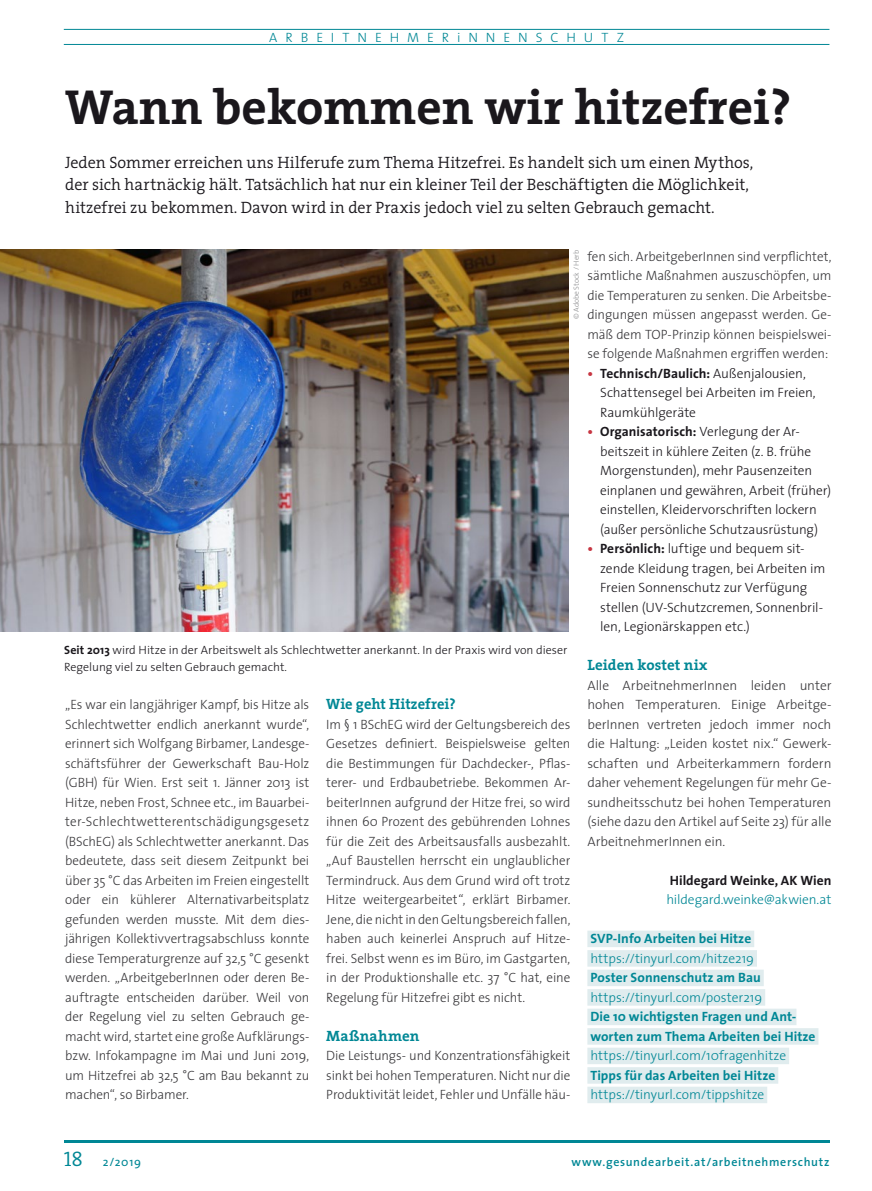
<style>
.page{position:relative;width:872px;height:1191px;background:#fff}
.page>*{position:absolute;margin:0;border:0;box-sizing:border-box;transform-origin:0 0}
.t1{font:700 49.5px "The Serif";color:#1a171c}
.t2{font:300 16.5px/22.5px "The Serif";color:#1a171c}
.t3{font:700 15px "The Serif";letter-spacing:.005em;color:#008795}
.t4{font:300 13.5px/19.5px "The Sans";letter-spacing:-.01em;color:#38373a;text-align:justify}
.t5{font:300 13.5px/19.5px "The Sans";letter-spacing:-.005em;color:#1a171c}
.t6{font:300 13.5px "The Sans";color:#008795}
.t7{font:700 13.5px/19.5px "The Sans";letter-spacing:.005em;color:#008795}
.t8{font:300 13.5px "The Sans";letter-spacing:.59em;color:#008795}
.t9{font:700 13.5px "The Sans";color:#1a171c}
.t10{font:300 12px/16.5px "The Sans";color:#1a171c}
.t11{font:600 12px "The Sans";letter-spacing:.06em;color:#008795}
.t12{font:12px "The Sans";color:#008795}
.t13{font:300 7.5px "The Sans";color:#87888a}
.s1{font-weight:700}
.s2{font-weight:700;color:#c73642}
.s3{font-family:"The Serif Semi Light Caps";font-size:21px}
</style>
<div class="page">
<hr style="left:64px;top:1140px;width:765px;height:2px;background:#008795">
<img style="left:0;top:250px;width:569px;height:381px">
<hr style="left:64px;top:29px;width:765px;height:1px;background:#008795">
<hr style="left:64px;top:44px;width:765px;height:1px;background:#008795">
<div style="left:587px;top:930px;width:167px;height:17px;background:#e0ecee"></div>
<div style="left:587px;top:950px;width:170px;height:16px;background:#e0ecee"></div>
<div style="left:587px;top:969px;width:176px;height:17px;background:#e0ecee"></div>
<div style="left:587px;top:989px;width:178px;height:16px;background:#e0ecee"></div>
<div style="left:587px;top:1008px;width:209px;height:17px;background:#e0ecee"></div>
<div style="left:587px;top:1028px;width:231px;height:16px;background:#e0ecee"></div>
<div style="left:587px;top:1047px;width:202px;height:17px;background:#e0ecee"></div>
<div style="left:587px;top:1067px;width:191px;height:16px;background:#e0ecee"></div>
<div style="left:587px;top:1086px;width:180px;height:17px;background:#e0ecee"></div>
<p class="t8" style="left:269px;top:26px;width:356px">ARBEITNEHMERiNNENSCHUTZ</p>
<h1 class="t1" style="left:65px;top:66px;width:727px">Wann bekommen wir hitzefrei?</h1>
<p class="t2" style="left:65px;top:150px;width:689px">Jeden Sommer erreichen uns Hilferufe zum Thema Hitzefrei. Es handelt sich um einen Mythos, der sich hartnäckig hält. Tatsächlich hat nur ein kleiner Teil der Beschäftigten die Möglichkeit, hitzefrei zu bekommen. Davon wird in der Praxis jedoch viel zu selten Gebrauch gemacht.</p>
<p class="t13" style="left:570px;top:319px;width:71px;rotate:-90deg">© Adobe Stock / Herb</p>
<p class="t10" style="left:64px;top:641px;width:505px"><span class="s1">Seit 2013</span> wird Hitze in der Arbeitswelt als Schlechtwetter anerkannt. In der Praxis wird von dieser<br>Regelung viel zu selten Gebrauch gemacht.</p>
<p class="t4" style="left:65px;top:694px;width:246px">„Es war ein langjähriger Kampf, bis Hitze als Schlechtwetter endlich anerkannt wurde“, erinnert sich Wolfgang Birbamer, Landesge&shy;schäftsführer der Gewerkschaft Bau-Holz (GBH) für Wien. Erst seit 1. Jänner 2013 ist Hitze, neben Frost, Schnee etc., im Bauarbei&shy;ter-Schlechtwetterentschädigungsgesetz (BSchEG) als Schlechtwetter anerkannt. Das bedeutete, dass seit diesem Zeitpunkt bei über 35 °C das Arbeiten im Freien eingestellt oder ein kühlerer Alternativarbeitsplatz gefunden werden musste. Mit dem dies&shy;jährigen Kollektivvertragsabschluss konnte diese Temperaturgrenze auf 32,5 °C gesenkt werden. „ArbeitgeberInnen oder deren Be&shy;auftragte entscheiden darüber. Weil von der Regelung viel zu selten Gebrauch ge&shy;macht wird, startet eine große Aufklärungs&shy;bzw. Infokampagne im Mai und Juni 2019, um Hitzefrei ab 32,5 °C am Bau bekannt zu machen“, so Birbamer.</p>
<p class="t3" style="left:326px;top:691px;width:131px">Wie geht Hitzefrei?</p>
<p class="t4" style="left:326px;top:714px;width:246px">Im § 1 BSchEG wird der Geltungsbereich des Gesetzes definiert. Beispielsweise gelten die Bestimmungen für Dachdecker-, Pflas&shy;terer- und Erdbaubetriebe. Bekommen Ar&shy;beiterInnen aufgrund der Hitze frei, so wird ihnen 60 Prozent des gebührenden Lohnes für die Zeit des Arbeitsausfalls ausbezahlt. „Auf Baustellen herrscht ein unglaublicher Termindruck. Aus dem Grund wird oft trotz Hitze weitergearbeitet“, erklärt Birbamer.<br>Jene, die nicht in den Geltungsbereich fallen, haben auch keinerlei Anspruch auf Hitze&shy;frei. Selbst wenn es im Büro, im Gastgarten, in der Produktionshalle etc. 37 °C hat, eine Regelung für Hitzefrei gibt es nicht.</p>
<p class="t3" style="left:326px;top:1023px;width:95px">Maßnahmen</p>
<p class="t4" style="left:326px;top:1045px;width:245px">Die Leistungs- und Konzentrationsfähigkeit sinkt bei hohen Temperaturen. Nicht nur die Produktivität leidet, Fehler und Unfälle häu-</p>
<p class="t4" style="left:587px;top:246px;width:245px">fen sich. ArbeitgeberInnen sind verpflichtet, sämtliche Maßnahmen auszuschöpfen, um die Temperaturen zu senken. Die Arbeitsbe&shy;dingungen müssen angepasst werden. Ge&shy;mäß dem TOP-Prinzip können beispielswei&shy;se folgende Maßnahmen ergriffen werden:</p>
<p class="t5" style="left:600px;top:363px;width:217px;text-indent:-13px"><span class="s2">•</span> <span class="s1">Technisch/Baulich:</span> Außenjalousien,<br>Schattensegel bei Arbeiten im Freien,<br>Raumkühlgeräte</p>
<p class="t5" style="left:600px;top:421px;width:233px;text-indent:-13px"><span class="s2">•</span> <span class="s1">Organisatorisch:</span> Verlegung der Ar&shy;beitszeit in kühlere Zeiten (z. B. frühe Morgenstunden), mehr Pausenzeiten einplanen und gewähren, Arbeit (früher) einstellen, Kleidervorschriften lockern (außer persönliche Schutzausrüstung)</p>
<p class="t5" style="left:600px;top:538px;width:227px;text-indent:-13px"><span class="s2">•</span> <span class="s1">Persönlich:</span> luftige und bequem sit&shy;zende Kleidung tragen, bei Arbeiten im Freien Sonnenschutz zur Verfügung stellen (UV-Schutzcremen, Sonnenbril&shy;len, Legionärskappen etc.)</p>
<p class="t3" style="left:587px;top:652px;width:121px">Leiden kostet nix</p>
<p class="t4" style="left:587px;top:675px;width:245px">Alle ArbeitnehmerInnen leiden unter hohen Temperaturen. Einige Arbeitge&shy;berInnen vertreten jedoch immer noch die Haltung: „Leiden kostet nix.“ Gewerk&shy;schaften und Arbeiterkammern fordern daher vehement Regelungen für mehr Ge&shy;sundheitsschutz bei hohen Temperaturen (siehe dazu den Artikel auf Seite 23) für alle ArbeitnehmerInnen ein.</p>
<p class="t9" style="left:670px;top:869px;width:163px">Hildegard Weinke, AK Wien</p>
<p class="t6" style="left:666px;top:888px;width:166px">hildegard.weinke@akwien.at</p>
<p class="t7" style="left:590px;top:928px;width:162px">SVP-Info Arbeiten bei Hitze</p>
<p class="t6" style="left:590px;top:947px;width:165px">https://tinyurl.com/hitze219</p>
<p class="t7" style="left:590px;top:967px;width:172px">Poster Sonnenschutz am Bau</p>
<p class="t6" style="left:590px;top:986px;width:173px">https://tinyurl.com/poster219</p>
<p class="t7" style="left:590px;top:1006px;width:227px">Die 10 wichtigsten Fragen und Ant&shy;worten zum Thema Arbeiten bei Hitze</p>
<p class="t6" style="left:590px;top:1044px;width:197px">https://tinyurl.com/10fragenhitze</p>
<p class="t7" style="left:590px;top:1065px;width:186px">Tipps für das Arbeiten bei Hitze</p>
<p class="t6" style="left:590px;top:1083px;width:175px">https://tinyurl.com/tippshitze</p>
<p class="t12" style="left:64px;top:1151px;width:79px"><span class="s3">18</span> 2/2019</p>
<p class="t11" style="left:571px;top:1151px;width:259px">www.gesundearbeit.at/arbeitnehmerschutz</p>
</div>
